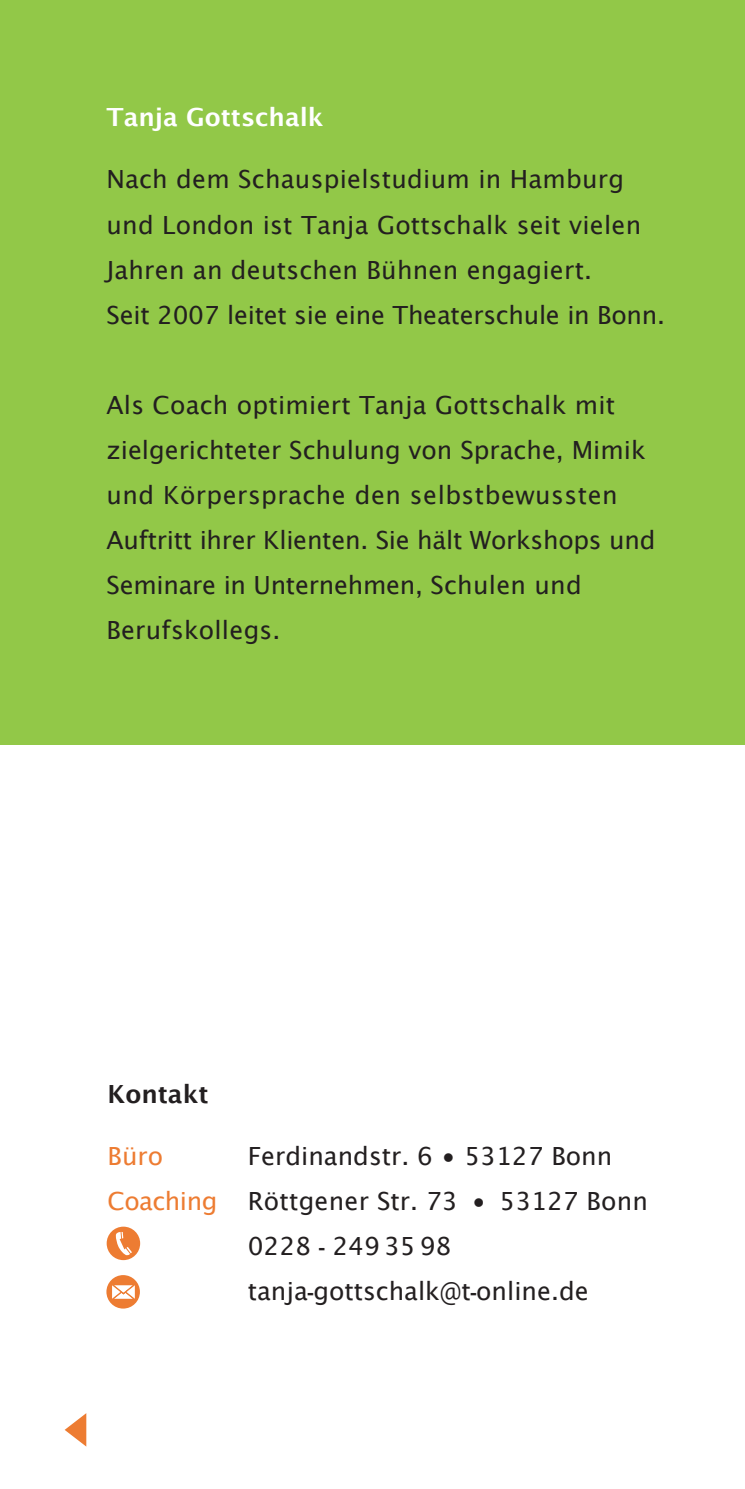
<style>
.page{position:relative;width:745px;height:1489px;background:#fff}
.page>*{position:absolute;margin:0;border:0;box-sizing:border-box;transform-origin:0 0}
.t1{font:25px/45px "Lucida Grande";letter-spacing:.01em;color:#231f20}
.t2{font:700 25px "Lucida Grande";color:#fff}
.t3{font:700 25px "Lucida Grande";color:#231f20}
.t4{font:25px "Lucida Grande";color:#ed7c32}
.s1{color:#ed7c32}
.s2{font-family:"Futura";font-weight:500}
</style>
<div class="page">
<div style="left:0;top:0;width:744px;height:744px;background:#92c848"></div>
<hr style="left:744px;top:744px;width:1px;height:744px;background:#92c848">
<div style="left:107px;top:1226px;width:33px;height:33px;background:#ed7c32;border-radius:50%"></div>
<svg style="left:115px;top:1232px;width:17px;height:23px"></svg>
<div style="left:106px;top:1274px;width:34px;height:34px;background:#ed7c32;border-radius:50%"></div>
<svg style="left:112px;top:1285px;width:23px;height:14px"></svg>
<svg style="left:65px;top:1413px;width:21px;height:33px"></svg>
<p class="t2" style="left:106px;top:97px;width:219px">Tanja Gottschalk</p>
<p class="t1" style="left:106px;top:157px;width:559px">Nach dem Schauspielstudium in Hamburg und London ist Tanja Gottschalk seit vielen Jahren an deutschen Bühnen engagiert.<br>Seit 2007 leitet sie eine Theaterschule in Bonn.</p>
<p class="t1" style="left:106px;top:382px;width:550px">Als Coach optimiert Tanja Gottschalk mit zielgerichteter Schulung von Sprache, Mimik und Körpersprache den selbstbewussten Auftritt ihrer Klienten. Sie hält Workshops und Seminare in Unternehmen, Schulen und Berufskollegs.</p>
<p class="t3" style="left:107px;top:1073px;width:102px">Kontakt</p>
<p class="t4" style="left:107px;top:1141px;width:57px">Büro</p>
<p class="t1" style="left:247px;top:1133px;width:366px">Ferdinandstr. 6 • 53127 Bonn</p>
<p class="t1" style="left:107px;top:1178px;width:541px"><span class="s1">Coaching</span> Röttgener Str. 73 • 53127 Bonn</p>
<p class="t1" style="left:247px;top:1223px;width:205px">0228 <span class="s2">-</span> 249 35 98</p>
<p class="t1" style="left:248px;top:1268px;width:342px">tanja<span class="s2">-</span>gottschalk@t<span class="s2">-</span>online.de</p>
</div>
